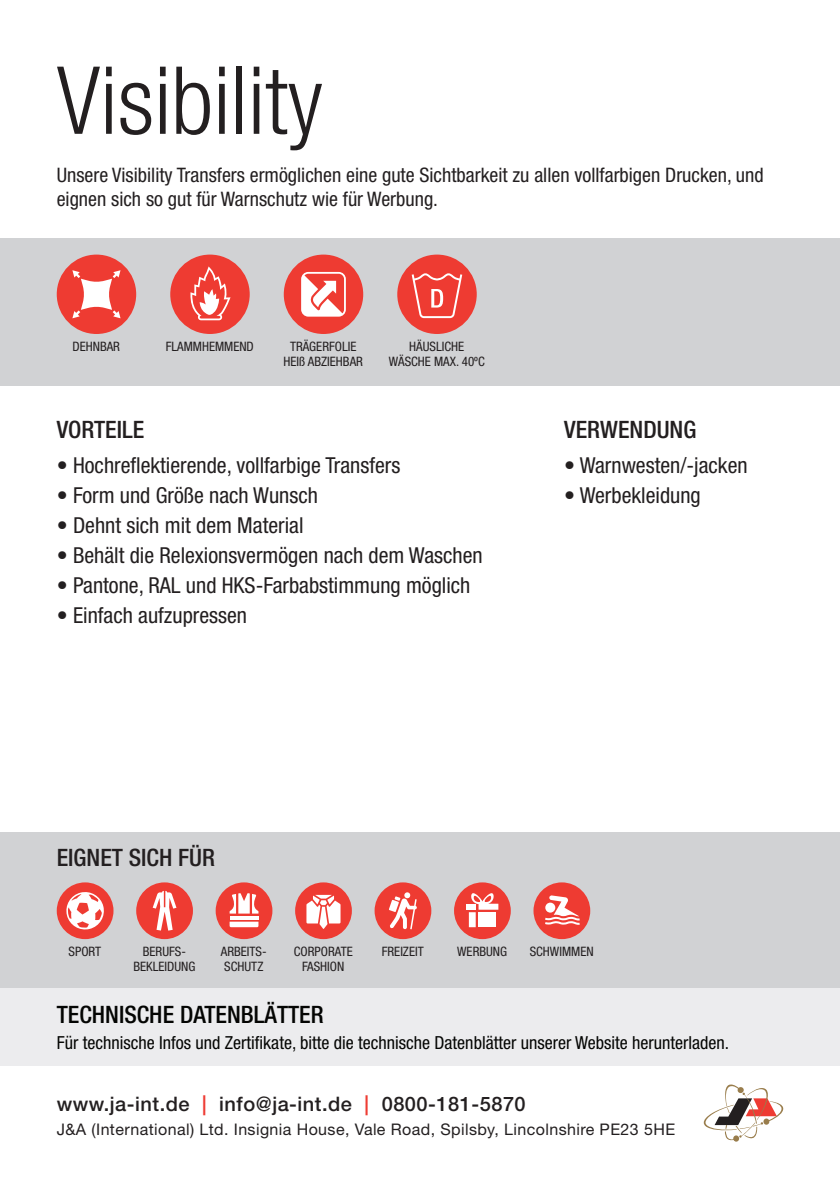
<style>
.page{position:relative;width:840px;height:1191px;background:#fff}
.page>*{position:absolute;margin:0;border:0;box-sizing:border-box;transform-origin:0 0}
.t1{font:300 condensed 94px "Helvetica Neue";color:#231f20}
.t2{font:500 condensed 24px "Helvetica Neue";color:#231f20}
.t3{font:500 condensed 24px "Helvetica Neue";color:#040503}
.t4{font:condensed 22px "Helvetica Neue";color:#231f20}
.t5{font:condensed 20px/24px "Helvetica Neue";color:#231f20}
.t6{font:500 20px "Helvetica Neue";letter-spacing:.025em;color:#231f20}
.t7{font:condensed 18px "Helvetica Neue";color:#040503}
.t8{font:16px "Helvetica Neue";letter-spacing:.025em;color:#231f20}
.t9{font:condensed 13px/15px "Helvetica Neue";color:#231f20;text-align:center}
.s1{color:#ee3b32}
</style>
<div class="page">
<div style="left:0;top:238px;width:839px;height:147px;background:#d1d2d4"></div>
<div style="left:0;top:832px;width:839px;height:156px;background:#d1d2d4"></div>
<svg style="left:703px;top:1084px;width:80px;height:58px"></svg>
<div style="left:0;top:988px;width:839px;height:77px;background:#ececee"></div>
<div style="left:57px;top:882px;width:56px;height:57px;background:#ee3b32;border-radius:50%"></div>
<svg style="left:64px;top:890px;width:42px;height:41px"></svg>
<div style="left:136px;top:882px;width:57px;height:57px;background:#ee3b32;border-radius:50%"></div>
<svg style="left:153px;top:891px;width:23px;height:39px"></svg>
<div style="left:215px;top:882px;width:57px;height:57px;background:#ee3b32;border-radius:50%"></div>
<svg style="left:229px;top:921px;width:29px;height:6px"></svg>
<hr style="left:229px;top:916px;width:29px;height:3px;background:#fff">
<svg style="left:229px;top:893px;width:29px;height:20px"></svg>
<div style="left:295px;top:882px;width:56px;height:57px;background:#ee3b32;border-radius:50%"></div>
<svg style="left:306px;top:895px;width:34px;height:34px"></svg>
<div style="left:454px;top:882px;width:56px;height:57px;background:#ee3b32;border-radius:50%"></div>
<div style="left:466px;top:903px;width:9px;height:6px;background:#fff"></div>
<svg style="left:468px;top:893px;width:30px;height:34px"></svg>
<div style="left:478px;top:912px;width:17px;height:15px;background:#fff"></div>
<div style="left:533px;top:882px;width:57px;height:57px;background:#ee3b32;border-radius:50%"></div>
<svg style="left:545px;top:895px;width:34px;height:29px"></svg>
<div style="left:374px;top:882px;width:57px;height:57px;background:#ee3b32;border-radius:50%"></div>
<svg style="left:389px;top:892px;width:27px;height:37px"></svg>
<div style="left:57px;top:254px;width:79px;height:80px;background:#ee3b32;border-radius:50%"></div>
<svg style="left:72px;top:270px;width:48px;height:48px"></svg>
<div style="left:170px;top:254px;width:79px;height:80px;background:#ee3b32;border-radius:50%"></div>
<svg style="left:190px;top:266px;width:40px;height:54px"></svg>
<div style="left:283px;top:254px;width:80px;height:80px;background:#ee3b32;border-radius:50%"></div>
<svg style="left:301px;top:272px;width:44px;height:45px"></svg>
<div style="left:397px;top:254px;width:79px;height:80px;background:#ee3b32;border-radius:50%"></div>
<svg style="left:411px;top:273px;width:51px;height:45px"></svg>
<h1 class="t1" style="left:57px;top:47px;width:267px">Visibility</h1>
<p class="t5" style="left:57px;top:163px;width:708px">Unsere Visibility Transfers ermöglichen eine gute Sichtbarkeit zu allen vollfarbigen Drucken, und eignen sich so gut für Warnschutz wie für Werbung.</p>
<p class="t9" style="left:72px;top:339px;width:49px">DEHNBAR</p>
<p class="t9" style="left:165px;top:339px;width:90px">FLAMMHEMMEND</p>
<p class="t9" style="left:283px;top:339px;width:81px">TRÄGERFOLIE<br>HEIß ABZIEHBAR</p>
<p class="t9" style="left:388px;top:339px;width:97px">HÄUSLICHE<br>WÄSCHE MAX. 40ºC</p>
<p class="t2" style="left:57px;top:415px;width:89px">VORTEILE</p>
<p class="t2" style="left:564px;top:415px;width:133px">VERWENDUNG</p>
<p class="t4" style="left:57px;top:452px;width:345px">• Hochreflektierende, vollfarbige Transfers</p>
<p class="t4" style="left:57px;top:482px;width:262px">• Form und Größe nach Wunsch</p>
<p class="t4" style="left:57px;top:512px;width:248px">• Dehnt sich mit dem Material</p>
<p class="t4" style="left:57px;top:542px;width:427px">• Behält die Relexionsvermögen nach dem Waschen</p>
<p class="t4" style="left:57px;top:572px;width:415px">• Pantone, RAL und HKS-Farbabstimmung möglich</p>
<p class="t4" style="left:57px;top:602px;width:192px">• Einfach aufzupressen</p>
<p class="t4" style="left:564px;top:452px;width:185px">• Warnwesten/-jacken</p>
<p class="t4" style="left:564px;top:482px;width:138px">• Werbekleidung</p>
<p class="t2" style="left:57px;top:843px;width:160px">EIGNET SICH FÜR</p>
<p class="t9" style="left:69px;top:944px;width:34px">SPORT</p>
<p class="t9" style="left:221px;top:944px;width:47px;text-align:left">ARBEITS-<br>SCHUTZ</p>
<p class="t9" style="left:133px;top:944px;width:63px">BERUFS-<br>BEKLEIDUNG</p>
<p class="t9" style="left:294px;top:944px;width:60px">CORPORATE<br>FASHION</p>
<p class="t9" style="left:381px;top:944px;width:43px">FREIZEIT</p>
<p class="t9" style="left:457px;top:944px;width:51px">WERBUNG</p>
<p class="t9" style="left:529px;top:944px;width:65px">SCHWIMMEN</p>
<p class="t3" style="left:57px;top:1000px;width:268px">TECHNISCHE DATENBLÄTTER</p>
<p class="t7" style="left:57px;top:1031px;width:673px">Für technische Infos und Zertifikate, bitte die technische Datenblätter unserer Website herunterladen.</p>
<p class="t6" style="left:57px;top:1092px;width:470px">www.ja-int.de <span class="s1">|</span> info@ja-int.de <span class="s1">|</span> 0800-181-5870</p>
<p class="t8" style="left:57px;top:1119px;width:619px">J&amp;A (International) Ltd. Insignia House, Vale Road, Spilsby, Lincolnshire PE23 5HE</p>
</div>
